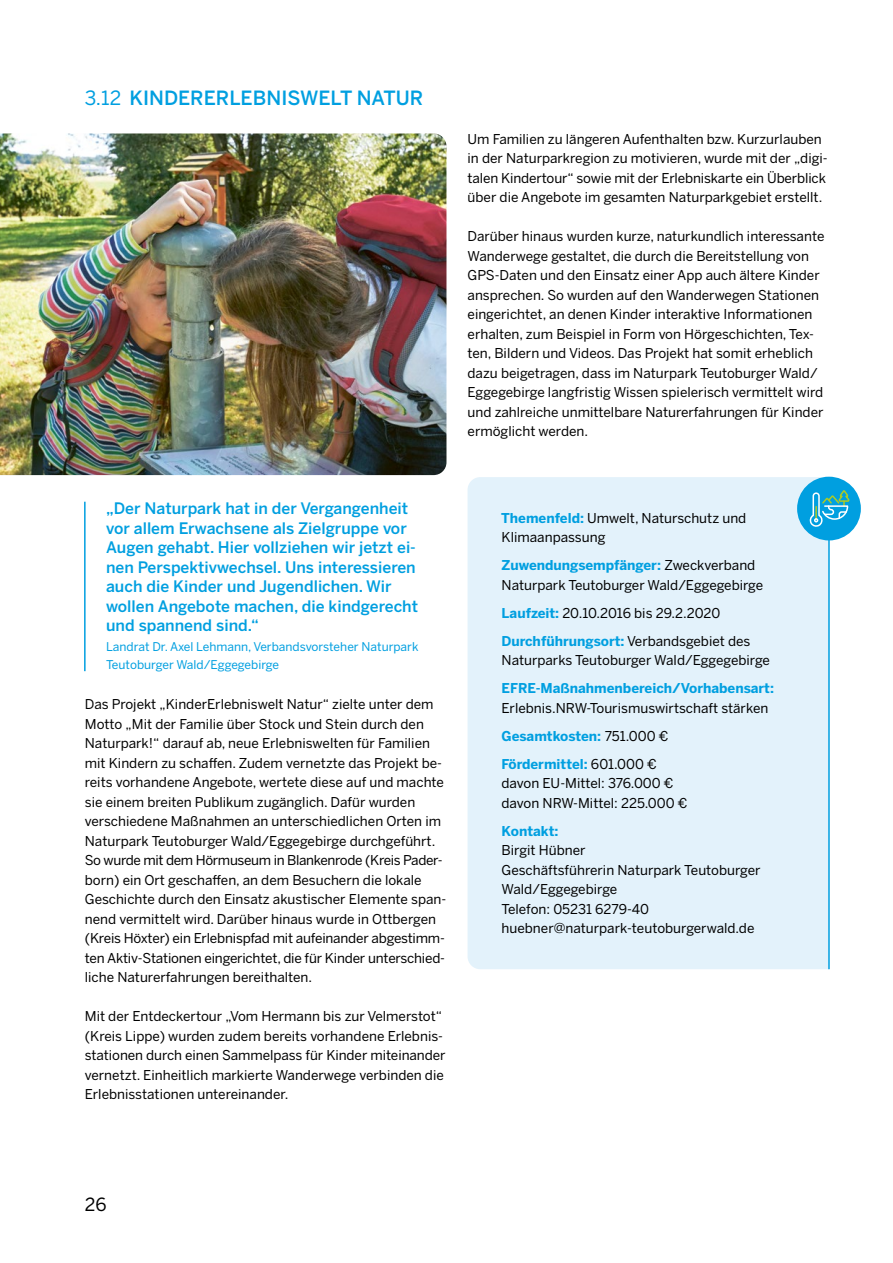
<style>
.page{position:relative;width:893px;height:1263px;background:#fff}
.page>*{position:absolute;margin:0;border:0;box-sizing:border-box;transform-origin:0 0}
.t1{font:500 19.5px "Benton Sans";color:#009fe0}
.t2{font:18px "Benton Sans";color:#000}
.t3{font:500 15.75px/19.5px "Benton Sans";color:#009fe0}
.t4{font:13.5px/19.5px "Benton Sans";color:#000}
.t5{font:700 13.5px "Benton Sans";letter-spacing:-.005em;color:#009fe0}
.t6{font:12px/18px "Benton Sans";color:#009fe0}
.s1{font-weight:400}
.s2{font-weight:700;color:#009fe0}
.s3{font-weight:400;color:#000}
</style>
<div class="page">
<hr style="left:84px;top:502px;width:2px;height:169px;background:#009fe0">
<div style="left:468px;top:477px;width:360px;height:492px;background:#e3f2fb"></div>
<hr style="left:828px;top:477px;width:2px;height:492px;background:#009fe0">
<img style="left:0;top:133px;width:446px;height:342px">
<div style="left:797px;top:477px;width:64px;height:63px;background:#009fe0;border-radius:50%"></div>
<svg style="left:810px;top:490px;width:40px;height:37px"></svg>
<h3 class="t1" style="left:85px;top:85px;width:340px"><span class="s1">3.12</span> KINDERERLEBNISWELT NATUR</h3>
<p class="t4" style="left:468px;top:129px;width:362px">Um Familien zu längeren Aufenthalten bzw. Kurzurlauben in der Naturparkregion zu motivieren, wurde mit der „digi&shy;talen Kindertour“ sowie mit der Erlebniskarte ein Überblick über die Angebote im gesamten Naturparkgebiet erstellt.</p>
<p class="t4" style="left:468px;top:226px;width:358px">Darüber hinaus wurden kurze, naturkundlich interessante Wanderwege gestaltet, die durch die Bereitstellung von GPS-Daten und den Einsatz einer App auch ältere Kinder ansprechen. So wurden auf den Wanderwegen Stationen eingerichtet, an denen Kinder interaktive Informationen erhalten, zum Beispiel in Form von Hörgeschichten, Tex&shy;ten, Bildern und Videos. Das Projekt hat somit erheblich dazu beigetragen, dass im Naturpark Teutoburger Wald/ Eggegebirge langfristig Wissen spielerisch vermittelt wird und zahlreiche unmittelbare Naturerfahrungen für Kinder ermöglicht werden.</p>
<p class="t3" style="left:106px;top:499px;width:313px">„Der Naturpark hat in der Vergangenheit vor allem Erwachsene als Zielgruppe vor Augen gehabt. Hier vollziehen wir jetzt ei&shy;nen Perspektivwechsel. Uns interessieren auch die Kinder und Jugendlichen. Wir wollen Angebote machen, die kindgerecht und spannend sind.“</p>
<p class="t6" style="left:106px;top:637px;width:314px">Landrat Dr. Axel Lehmann, Verbandsvorsteher Naturpark<br>Teutoburger Wald/Eggegebirge</p>
<p class="t4" style="left:85px;top:694px;width:363px">Das Projekt „KinderErlebniswelt Natur“ zielte unter dem Motto „Mit der Familie über Stock und Stein durch den Naturpark!“ darauf ab, neue Erlebniswelten für Familien mit Kindern zu schaffen. Zudem vernetzte das Projekt be&shy;reits vorhandene Angebote, wertete diese auf und machte sie einem breiten Publikum zugänglich. Dafür wurden verschiedene Maßnahmen an unterschiedlichen Orten im Naturpark Teutoburger Wald/Eggegebirge durchgeführt.<br>So wurde mit dem Hörmuseum in Blankenrode (Kreis Pader&shy;born) ein Ort geschaffen, an dem Besuchern die lokale Geschichte durch den Einsatz akustischer Elemente span&shy;nend vermittelt wird. Darüber hinaus wurde in Ottbergen (Kreis Höxter) ein Erlebnispfad mit aufeinander abgestimm&shy;ten Aktiv-Stationen eingerichtet, die für Kinder unterschied&shy;liche Naturerfahrungen bereithalten.</p>
<p class="t4" style="left:85px;top:1006px;width:362px">Mit der Entdeckertour „Vom Hermann bis zur Velmerstot“ (Kreis Lippe) wurden zudem bereits vorhandene Erlebnis&shy;stationen durch einen Sammelpass für Kinder miteinander vernetzt. Einheitlich markierte Wanderwege verbinden die Erlebnisstationen untereinander.</p>
<p class="t4" style="left:501px;top:508px;width:247px"><span class="s2">Themenfeld:</span> Umwelt, Naturschutz und<br>Klimaanpassung</p>
<p class="t4" style="left:502px;top:555px;width:263px"><span class="s2">Zuwendungsempfänger:</span> Zweckverband<br>Naturpark Teutoburger Wald/Eggegebirge</p>
<p class="t4" style="left:502px;top:603px;width:220px"><span class="s2">Laufzeit:</span> 20.10.2016 bis 29.2.2020</p>
<p class="t4" style="left:502px;top:631px;width:270px"><span class="s2">Durchführungsort:</span> Verbandsgebiet des<br>Naturparks Teutoburger Wald/Eggegebirge</p>
<p class="t4" style="left:502px;top:678px;width:274px"><span class="s2">EFRE-Maßnahmenbereich/Vorhabensart:<br></span>Erlebnis.NRW-Tourismuswirtschaft stärken</p>
<p class="t5" style="left:502px;top:727px;width:168px">Gesamtkosten: <span class="s3">751.000 €</span></p>
<p class="t4" style="left:502px;top:754px;width:188px"><span class="s2">Fördermittel:</span> 601.000 € davon EU-Mittel: 376.000 € davon NRW-Mittel: 225.000 €</p>
<p class="t4" style="left:502px;top:821px;width:261px"><span class="s2">Kontakt:<br></span>Birgit Hübner<br>Geschäftsführerin Naturpark Teutoburger<br>Wald/Eggegebirge<br>Telefon: 05231 6279-40 huebner@naturpark-teutoburgerwald.de</p>
<h2 class="t2" style="left:85px;top:1193px;width:23px">26</h2>
</div>
